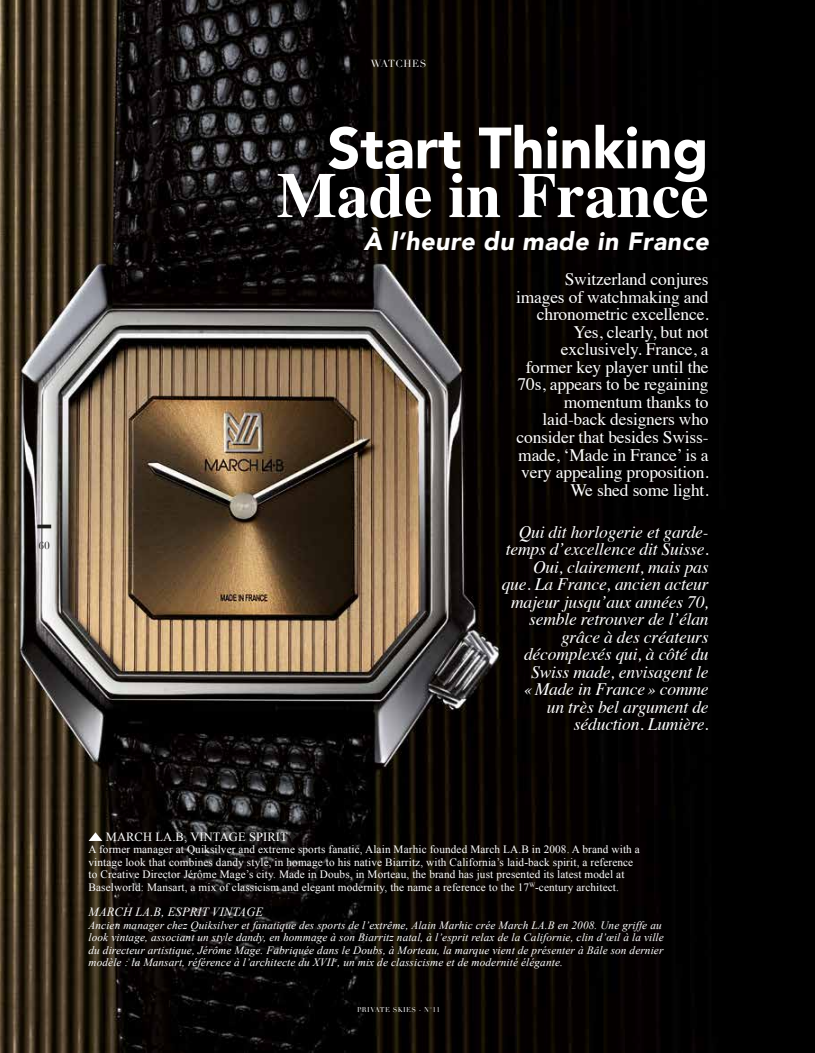
<style>
.page{position:relative;width:815px;height:1053px;background:#fff}
.page>*{position:absolute;margin:0;border:0;box-sizing:border-box;transform-origin:0 0}
.t1{font:700 63.75px "Times";color:#fff}
.t2{font:900 57.5px "Avenir";color:#fff}
.t3{font:italic 900 25px "Avenir";letter-spacing:.02em;color:#fff}
.t4{font:17.5px/17.5px "Times";letter-spacing:-.01em;color:#fff;text-align:right}
.t5{font:italic 17.5px/17.5px "Times";letter-spacing:-.01em;color:#fff;text-align:right}
.t6{font:12.5px "Times New Roman";letter-spacing:.01em;color:#fff}
.t7{font:italic 12.5px "Times New Roman";letter-spacing:.01em;color:#fff}
.t8{font:italic 11.25px/12.5px "Times New Roman";letter-spacing:.01em;color:#fff}
.t9{font:11.25px/12.5px "Times New Roman";letter-spacing:.01em;color:#fff}
.t10{font:10px "Didot";letter-spacing:.06em;color:#fff}
.t11{font:10px "Didot";color:#1d1d1b}
.t12{font:6.88px "Didot";letter-spacing:.06em;color:#fff}
</style>
<div class="page">
<img style="left:0;top:0;width:815px;height:1052px">
<svg style="left:37px;top:524px;width:14px;height:4px"></svg>
<svg style="left:89px;top:832px;width:13px;height:8px"></svg>
<svg style="left:291px;top:832px;width:5px;height:8px"></svg>
<p class="t11" style="left:39px;top:539px;width:12px">60</p>
<p class="t10" style="left:371px;top:57px;width:57px">WATCHES</p>
<h2 class="t2" style="left:327px;top:99px;width:383px">Start Thinking</h2>
<h1 class="t1" style="left:277px;top:134px;width:434px">Made in France</h1>
<h3 class="t3" style="left:364px;top:220px;width:346px">À l’heure du made in France</h3>
<p class="t4" style="left:516px;top:269px;width:194px">Switzerland conjures images of watchmaking and chronometric excellence.<br>Yes, clearly, but not exclusively. France, a former key player until the<br>70s, appears to be regaining momentum thanks to laid-back designers who consider that besides Swiss&shy;made, ‘Made in France’ is a very appealing proposition.<br>We shed some light.</p>
<p class="t5" style="left:502px;top:522px;width:209px">Qui dit horlogerie et garde&shy;temps d’excellence dit Suisse.<br>Oui, clairement, mais pas que. La France, ancien acteur majeur jusqu’aux années 70, semble retrouver de l’élan grâce à des créateurs décomplexés qui, à côté du<br>Swiss made, envisagent le «Made in France» comme<br>un très bel argument de séduction. Lumière.</p>
<p class="t6" style="left:106px;top:828px;width:184px">MARCH LA.B, VINTAGE SPIRIT</p>
<p class="t9" style="left:89px;top:843px;width:553px">A former manager at Quiksilver and extreme sports fanatic, Alain Marhic founded March LA.B in 2008. A brand with a vintage look that combines dandy style, in homage to his native Biarritz, with California’s laid-back spirit, a reference to Creative Director Jérôme Mage’s city. Made in Doubs, in Morteau, the brand has just presented its latest model at Baselworld: Mansart, a mix of classicism and elegant modernity, the name a reference to the 17<sup>W</sup>-century architect.</p>
<p class="t7" style="left:89px;top:903px;width:176px">MARCH LA.B, ESPRIT VINTAGE</p>
<p class="t8" style="left:89px;top:918px;width:577px">Ancien manager chez Quiksilver et fanatique des sports de l’extrême, Alain Marhic crée March LA.B en 2008. Une griffe au look vintage, associant un style dandy, en hommage à son Biarritz natal, à l’esprit relax de la Californie, clin d’œil à la ville du directeur artistique, Jérôme Mage. Fabriquée dans le Doubs, à Morteau, la marque vient de présenter à Bâle son dernier modèle : la Mansart, référence à l’architecte du XVII<sup>e</sup>, un mix de classicisme et de modernité élégante.</p>
<p class="t12" style="left:357px;top:1005px;width:85px">PRIVATE SKIES - N°11</p>
</div>
